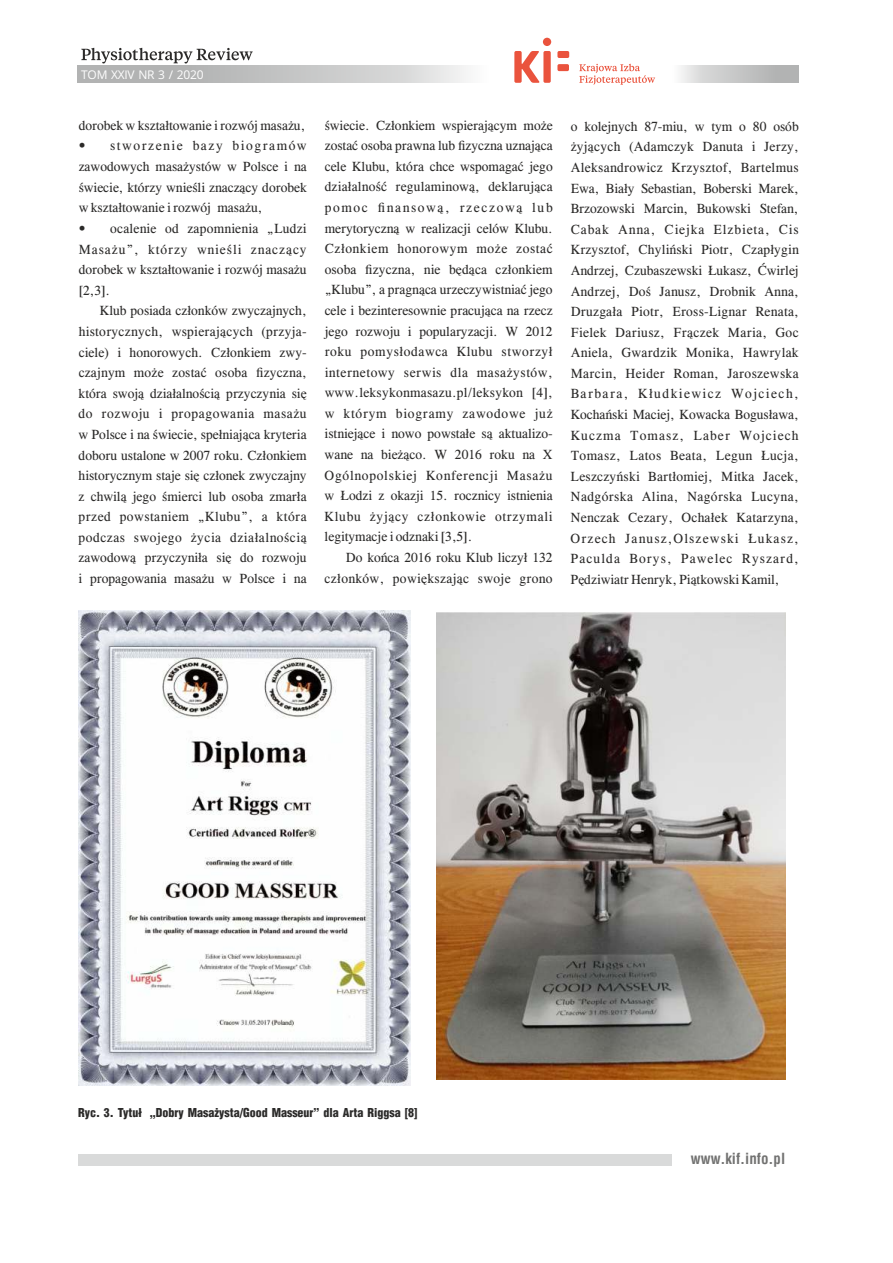
<style>
.page{position:relative;width:893px;height:1263px;background:#fff}
.page>*{position:absolute;margin:0;border:0;box-sizing:border-box;transform-origin:0 0}
.t1{font:700 15px "Switzerland Condensed";color:#727271}
.t2{font:13.5px/20.5px "CG Times";color:#2b2a29;text-align:justify}
.t3{font:13.5px/20.5px "CG Times";letter-spacing:.025em;color:#2b2a29;text-align:right}
.t4{font:900 12px "Switzerland Cond";color:#2b2a29}
.t5{font:12px "Open Sans";letter-spacing:-.02em;color:#fefefe}
</style>
<div class="page">
<div style="left:78px;top:1154px;width:594px;height:12px;background:#d9dada"></div>
<svg style="left:514px;top:51px;width:26px;height:32px"></svg>
<div style="left:543px;top:51px;width:8px;height:32px;background:#ea533d;border-radius:2px"></div>
<div style="left:557px;top:51px;width:12px;height:7px;background:#ea533d;border-radius:2px"></div>
<div style="left:557px;top:64px;width:12px;height:7px;background:#ea533d;border-radius:2px"></div>
<svg style="left:579px;top:64px;width:76px;height:21px"></svg>
<div style="left:543px;top:38px;width:8px;height:8px;background:#ea533d;border-radius:50%"></div>
<svg style="left:81px;top:48px;width:172px;height:15px"></svg>
<img style="left:78px;top:611px;width:332px;height:474px">
<img style="left:436px;top:612px;width:350px;height:467px">
<p class="t5" style="left:81px;top:69px;width:124px">TOM XXIV NR 3 / 2020</p>
<p class="t2" style="left:79px;top:116px;width:228px">dorobek w kształtowanie i rozwój masażu,</p>
<p class="t2" style="left:79px;top:137px;width:230px">• stworzenie bazy biogramów zawodowych masażystów w Polsce i na świecie, którzy wnieśli znaczący dorobek w kształtowanie i rozwój masażu,</p>
<p class="t2" style="left:79px;top:219px;width:229px">• ocalenie od zapomnienia „Ludzi Masażu”, którzy wnieśli znaczący dorobek w kształtowanie i rozwój masażu [2,3].</p>
<p class="t2" style="left:79px;top:302px;width:230px;text-indent:21px">Klub posiada członków zwyczajnych, historycznych, wspierających (przyja&shy;ciele) i honorowych. Członkiem zwy&shy;czajnym może zostać osoba fizyczna, która swoją działalnością przyczynia się do rozwoju i propagowania masażu w Polsce i na świecie, spełniająca kryteria doboru ustalone w 2007 roku. Członkiem historycznym staje się członek zwyczajny z chwilą jego śmierci lub osoba zmarła przed powstaniem „Klubu”, a która podczas swojego życia działalnością zawodową przyczyniła się do rozwoju i propagowania masażu w Polsce i na</p>
<p class="t2" style="left:325px;top:116px;width:230px">świecie. Członkiem wspierającym może zostać osoba prawna lub fizyczna uznająca cele Klubu, która chce wspomagać jego działalność regulaminową, deklarująca pomoc finansową, rzeczową lub merytoryczną w realizacji celów Klubu.<br>Członkiem honorowym może zostać osoba fizyczna, nie będąca członkiem „Klubu”, a pragnąca urzeczywistniać jego cele i bezinteresownie pracująca na rzecz jego rozwoju i popularyzacji. W 2012 roku pomysłodawca Klubu stworzył internetowy serwis dla masażystów, www.leksykonmasazu.pl/leksykon [4], w którym biogramy zawodowe już istniejące i nowo powstałe są aktualizo&shy;wane na bieżąco. W 2016 roku na X Ogólnopolskiej Konferencji Masażu w Łodzi z okazji 15. rocznicy istnienia Klubu żyjący członkowie otrzymali legitymacje i odznaki [3,5].</p>
<p class="t3" style="left:325px;top:549px;width:229px">Do końca 2016 roku Klub liczył 132 członków, powiększając swoje grono</p>
<p class="t2" style="left:571px;top:117px;width:230px">o kolejnych 87-miu, w tym o 80 osób żyjących (Adamczyk Danuta i Jerzy, Aleksandrowicz Krzysztof, Bartelmus Ewa, Biały Sebastian, Boberski Marek, Brzozowski Marcin, Bukowski Stefan, Cabak Anna, Ciejka Elzbieta, Cis Krzysztof, Chyliński Piotr, Czapłygin Andrzej, Czubaszewski Łukasz, Ćwirlej Andrzej, Doś Janusz, Drobnik Anna, Druzgała Piotr, Eross-Lignar Renata, Fielek Dariusz, Frączek Maria, Goc Aniela, Gwardzik Monika, Hawrylak Marcin, Heider Roman, Jaroszewska Barbara, Kłudkiewicz Wojciech, Kochański Maciej, Kowacka Bogusława, Kuczma Tomasz, Laber Wojciech Tomasz, Latos Beata, Legun Łucja, Leszczyński Bartłomiej, Mitka Jacek, Nadgórska Alina, Nagórska Lucyna, Nenczak Cezary, Ochałek Katarzyna, Orzech Janusz,Olszewski Łukasz, Paculda Borys, Pawelec Ryszard, Pędziwiatr Henryk, Piątkowski Kamil,</p>
<p class="t4" style="left:78px;top:1107px;width:341px">Ryc. 3. Tytuł „Dobry Masażysta/Good Masseur” dla Arta Riggsa [8]</p>
<p class="t1" style="left:691px;top:1152px;width:96px">www.kif.info.pl</p>
</div>
